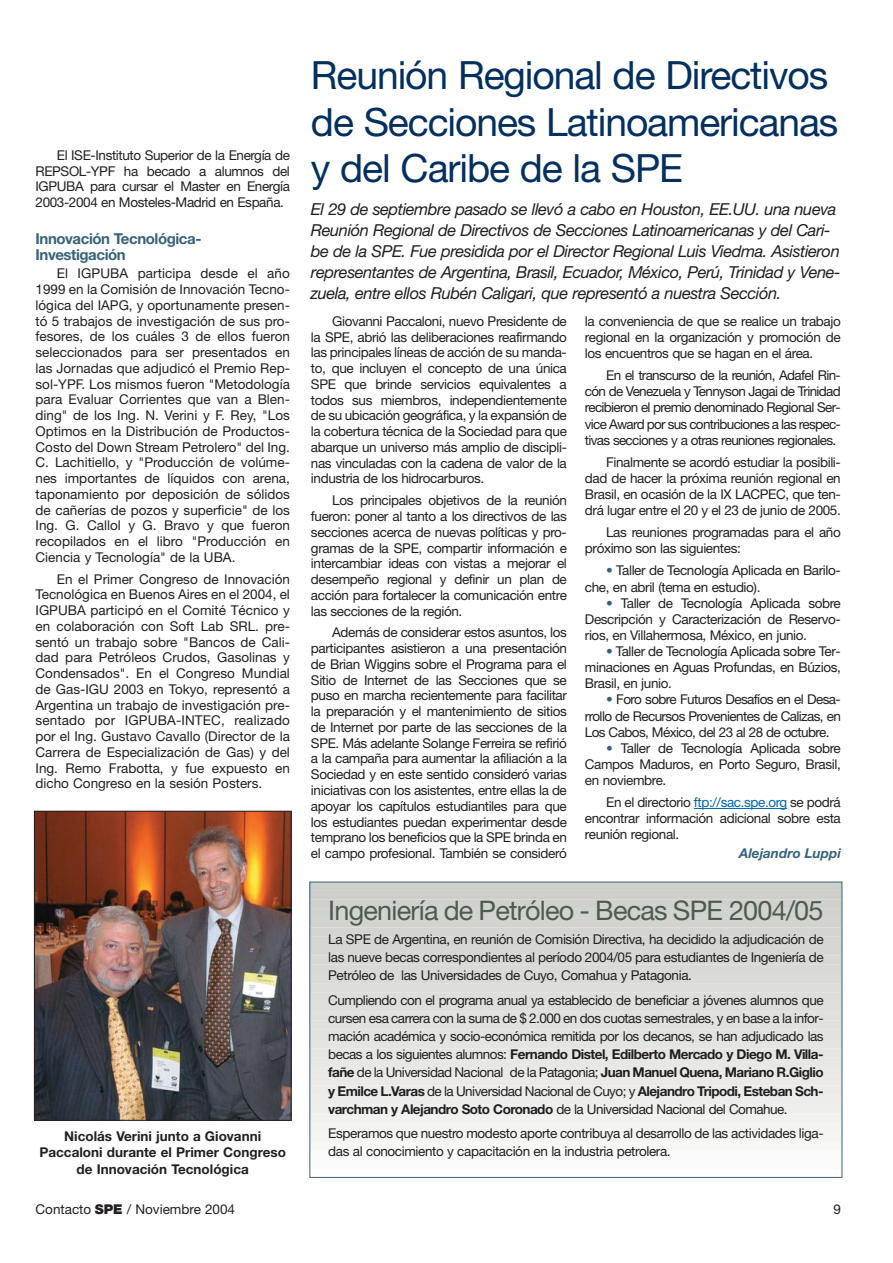
<style>
.page{position:relative;width:893px;height:1263px;background:#fff}
.page>*{position:absolute;margin:0;border:0;box-sizing:border-box;transform-origin:0 0}
.t1{font:39px/46.8px "Helvetica Neue";letter-spacing:-.03em;color:#042f5f}
.t2{font:27px "Helvetica Neue";letter-spacing:-.03em;color:#4e5c4e}
.t3{font:italic 16.5px/21px "Helvetica Neue";letter-spacing:-.03em;color:#231f20}
.t4{font:700 15px/15.8px "Helvetica Neue";letter-spacing:-.03em;color:#38627b}
.t5{font:13.5px/15.8px "Helvetica Neue";letter-spacing:-.03em;color:#231f20;text-align:justify}
.t6{font:700 13.5px/16.2px "Helvetica Neue";color:#231f20;text-align:center}
.t7{font:13.5px "Helvetica Neue";color:#231f20}
.t8{font:italic 700 13.5px "Helvetica Neue";color:#38627b}
.s1{color:#38627b}
.s2{color:#0066b3}
.s3{font-weight:700}
.s4{font-weight:900}
</style>
<div class="page">
<hr style="left:694px;top:808px;width:86px;height:1px;background:#0066b3">
<img style="left:36px;top:813px;width:253px;height:306px">
<div style="left:34px;top:811px;width:257px;height:310px;border:1px solid #231f20"></div>
<div style="left:310px;top:882px;width:532px;height:10px;background:#cdcfca"></div>
<div style="left:310px;top:889px;width:532px;height:12px;background:#cecfcb"></div>
<div style="left:310px;top:898px;width:532px;height:12px;background:#d0d1cd"></div>
<div style="left:310px;top:907px;width:532px;height:13px;background:#d1d3ce"></div>
<div style="left:310px;top:917px;width:532px;height:12px;background:#d2d3cf"></div>
<div style="left:310px;top:926px;width:532px;height:12px;background:#d4d5d1"></div>
<div style="left:310px;top:935px;width:532px;height:13px;background:#d5d6d2"></div>
<div style="left:310px;top:944px;width:532px;height:13px;background:#d6d7d3"></div>
<div style="left:310px;top:954px;width:532px;height:12px;background:#d8d9d5"></div>
<div style="left:310px;top:963px;width:532px;height:13px;background:#d9dad7"></div>
<div style="left:310px;top:972px;width:532px;height:13px;background:#dadbd7"></div>
<div style="left:310px;top:982px;width:532px;height:12px;background:#dcdcd9"></div>
<div style="left:310px;top:991px;width:532px;height:12px;background:#ddddda"></div>
<div style="left:310px;top:1000px;width:532px;height:13px;background:#dedfdc"></div>
<div style="left:310px;top:1010px;width:532px;height:12px;background:#e0e0de"></div>
<div style="left:310px;top:1019px;width:532px;height:12px;background:#e1e1de"></div>
<div style="left:310px;top:1028px;width:532px;height:13px;background:#e2e3e0"></div>
<div style="left:310px;top:1037px;width:532px;height:13px;background:#e4e5e2"></div>
<div style="left:310px;top:1047px;width:532px;height:12px;background:#e5e5e3"></div>
<div style="left:310px;top:1056px;width:532px;height:13px;background:#e7e7e5"></div>
<div style="left:310px;top:1065px;width:532px;height:13px;background:#e9e9e7"></div>
<div style="left:310px;top:1075px;width:532px;height:12px;background:#eae9e8"></div>
<div style="left:310px;top:1084px;width:532px;height:12px;background:#ecebea"></div>
<div style="left:310px;top:1093px;width:532px;height:13px;background:#edeeec"></div>
<div style="left:310px;top:1103px;width:532px;height:12px;background:#eeeeed"></div>
<div style="left:310px;top:1112px;width:532px;height:12px;background:#f1f1ef"></div>
<div style="left:310px;top:1121px;width:532px;height:13px;background:#f3f3f2"></div>
<div style="left:310px;top:1130px;width:532px;height:13px;background:#f4f4f3"></div>
<div style="left:310px;top:1140px;width:532px;height:12px;background:#f7f7f6"></div>
<div style="left:310px;top:1149px;width:532px;height:13px;background:#fafaf9"></div>
<div style="left:310px;top:1158px;width:532px;height:13px;background:#fbfbfb"></div>
<div style="left:310px;top:1168px;width:532px;height:9px;background:#fff"></div>
<div style="left:309px;top:882px;width:533px;height:296px;border:1px solid #38627b"></div>
<p class="t5" style="left:36px;top:148px;width:256px;text-indent:21px">El ISE-Instituto Superior de la Energía de REPSOL-YPF ha becado a alumnos del IGPUBA para cursar el Master en Energía 2003-2004 en Mosteles-Madrid en España.</p>
<p class="t4" style="left:36px;top:232px;width:167px">Innovación Tecnológica-<br>Investigación</p>
<p class="t5" style="left:36px;top:267px;width:256px;text-indent:21px">El IGPUBA participa desde el año 1999 en la Comisión de Innovación Tecno&shy;lógica del IAPG, y oportunamente presen&shy;tó 5 trabajos de investigación de sus pro&shy;fesores, de los cuáles 3 de ellos fueron seleccionados para ser presentados en las Jornadas que adjudicó el Premio Rep&shy;sol-YPF. Los mismos fueron "Metodología para Evaluar Corrientes que van a Blen&shy;ding" de los Ing. N. Verini y F. Rey, "Los Optimos en la Distribución de Productos-Costo del Down Stream Petrolero" del Ing.<br>C. Lachitiello, y "Producción de volúme&shy;nes importantes de líquidos con arena, taponamiento por deposición de sólidos de cañerías de pozos y superficie" de los Ing. G. Callol y G. Bravo y que fueron recopilados en el libro "Producción en Ciencia y Tecnología" de la UBA.</p>
<p class="t5" style="left:36px;top:572px;width:256px;text-indent:21px">En el Primer Congreso de Innovación Tecnológica en Buenos Aires en el 2004, el IGPUBA participó en el Comité Técnico y en colaboración con Soft Lab SRL. pre&shy;sentó un trabajo sobre "Bancos de Cali&shy;dad para Petróleos Crudos, Gasolinas y Condensados". En el Congreso Mundial de Gas-IGU 2003 en Tokyo, representó a Argentina un trabajo de investigación pre&shy;sentado por IGPUBA-INTEC, realizado por el Ing. Gustavo Cavallo (Director de la Carrera de Especialización de Gas) y del Ing. Remo Frabotta, y fue expuesto en dicho Congreso en la sesión Posters.</p>
<p class="t6" style="left:39px;top:1130px;width:248px">Nicolás Verini junto a Giovanni<br>Paccaloni durante el Primer Congreso de Innovación Tecnológica</p>
<h1 class="t1" style="left:311px;top:55px;width:529px">Reunión Regional de Directivos de Secciones Latinoamericanas y del Caribe de la SPE</h1>
<p class="t3" style="left:311px;top:201px;width:531px">El 29 de septiembre pasado se llevó a cabo en Houston, EE.UU. una nueva Reunión Regional de Directivos de Secciones Latinoamericanas y del Cari&shy;be de la SPE. Fue presidida por el Director Regional Luis Viedma. Asistieron representantes de Argentina, Brasil, Ecuador, México, Perú, Trinidad y Vene&shy;zuela, entre ellos Rubén Caligari, que representó a nuestra Sección.</p>
<p class="t5" style="left:311px;top:314px;width:257px;text-indent:21px">Giovanni Paccaloni, nuevo Presidente de la SPE, abrió las deliberaciones reafirmando las principales líneas de acción de su manda&shy;to, que incluyen el concepto de una única SPE que brinde servicios equivalentes a todos sus miembros, independientemente de su ubicación geográfica, y la expansión de la cobertura técnica de la Sociedad para que abarque un universo más amplio de discipli&shy;nas vinculadas con la cadena de valor de la industria de los hidrocarburos.</p>
<p class="t5" style="left:311px;top:494px;width:257px;text-indent:21px">Los principales objetivos de la reunión fueron: poner al tanto a los directivos de las secciones acerca de nuevas políticas y pro&shy;gramas de la SPE, compartir información e intercambiar ideas con vistas a mejorar el desempeño regional y definir un plan de acción para fortalecer la comunicación entre las secciones de la región.</p>
<p class="t5" style="left:311px;top:626px;width:257px;text-indent:21px">Además de considerar estos asuntos, los participantes asistieron a una presentación de Brian Wiggins sobre el Programa para el Sitio de Internet de las Secciones que se puso en marcha recientemente para facilitar la preparación y el mantenimiento de sitios de Internet por parte de las secciones de la SPE. Más adelante Solange Ferreira se refirió a la campaña para aumentar la afiliación a la Sociedad y en este sentido consideró varias iniciativas con los asistentes, entre ellas la de apoyar los capítulos estudiantiles para que los estudiantes puedan experimentar desde temprano los beneficios que la SPE brinda en el campo profesional. También se consideró</p>
<p class="t5" style="left:585px;top:314px;width:257px">la conveniencia de que se realice un trabajo regional en la organización y promoción de los encuentros que se hagan en el área.</p>
<p class="t5" style="left:585px;top:369px;width:257px;text-indent:21px">En el transcurso de la reunión, Adafel Rin&shy;cón de Venezuela y Tennyson Jagai de Trinidad recibieron el premio denominado Regional Ser&shy;vice Award por sus contribuciones a las respec&shy;tivas secciones y a otras reuniones regionales.</p>
<p class="t5" style="left:585px;top:455px;width:257px;text-indent:21px">Finalmente se acordó estudiar la posibili&shy;dad de hacer la próxima reunión regional en Brasil, en ocasión de la IX LACPEC, que ten&shy;drá lugar entre el 20 y el 23 de junio de 2005.</p>
<p class="t5" style="left:585px;top:526px;width:257px;text-indent:21px">Las reuniones programadas para el año próximo son las siguientes:</p>
<p class="t5" style="left:585px;top:564px;width:257px;text-indent:21px"><span class="s1">•</span> Taller de Tecnología Aplicada en Barilo&shy;che, en abril (tema en estudio).</p>
<p class="t5" style="left:585px;top:596px;width:257px;text-indent:21px"><span class="s1">•</span> Taller de Tecnología Aplicada sobre Descripción y Caracterización de Reservo&shy;rios, en Villahermosa, México, en junio.</p>
<p class="t5" style="left:585px;top:645px;width:257px;text-indent:21px"><span class="s1">•</span> Taller de Tecnología Aplicada sobre Ter&shy;minaciones en Aguas Profundas, en Búzios, Brasil, en junio.</p>
<p class="t5" style="left:585px;top:693px;width:257px;text-indent:21px"><span class="s1">•</span> Foro sobre Futuros Desafíos en el Desa&shy;rrollo de Recursos Provenientes de Calizas, en Los Cabos, México, del 23 al 28 de octubre.</p>
<p class="t5" style="left:585px;top:741px;width:257px;text-indent:21px"><span class="s1">•</span> Taller de Tecnología Aplicada sobre Campos Maduros, en Porto Seguro, Brasil, en noviembre.</p>
<p class="t5" style="left:585px;top:796px;width:257px;text-indent:21px">En el directorio <span class="s2">ftp://sac.spe.org</span> se podrá encontrar información adicional sobre esta reunión regional.</p>
<p class="t8" style="left:739px;top:848px;width:103px">Alejandro Luppi</p>
<h2 class="t2" style="left:328px;top:900px;width:497px">Ingeniería de Petróleo - Becas SPE 2004/05</h2>
<p class="t5" style="left:328px;top:931px;width:497px;line-height:18.1px">La SPE de Argentina, en reunión de Comisión Directiva, ha decidido la adjudicación de las nueve becas correspondientes al período 2004/05 para estudiantes de Ingeniería de Petróleo de las Universidades de Cuyo, Comahua y Patagonia.</p>
<p class="t5" style="left:328px;top:992px;width:497px;line-height:18.1px">Cumpliendo con el programa anual ya establecido de beneficiar a jóvenes alumnos que cursen esa carrera con la suma de $ 2.000 en dos cuotas semestrales, y en base a la infor&shy;mación académica y socio-económica remitida por los decanos, se han adjudicado las becas a los siguientes alumnos: <span class="s3">Fernando Distel, Edilberto Mercado y Diego M. Villa&shy;fañe</span> de la Universidad Nacional de la Patagonia; <span class="s3">Juan Manuel Quena, Mariano R.Giglio y Emilce L.Varas</span> de la Universidad Nacional de Cuyo; y <span class="s3">Alejandro Tripodi, Esteban Sch&shy;varchman y Alejandro Soto Coronado</span> de la Universidad Nacional del Comahue.</p>
<p class="t5" style="left:328px;top:1126px;width:497px;line-height:18.1px">Esperamos que nuestro modesto aporte contribuya al desarrollo de las actividades liga&shy;das al conocimiento y capacitación en la industria petrolera.</p>
<p class="t7" style="left:36px;top:1204px;width:201px">Contacto <span class="s4">SPE</span> / Noviembre 2004</p>
<p class="t5" style="left:833px;top:1203px;width:9px">9</p>
</div>
